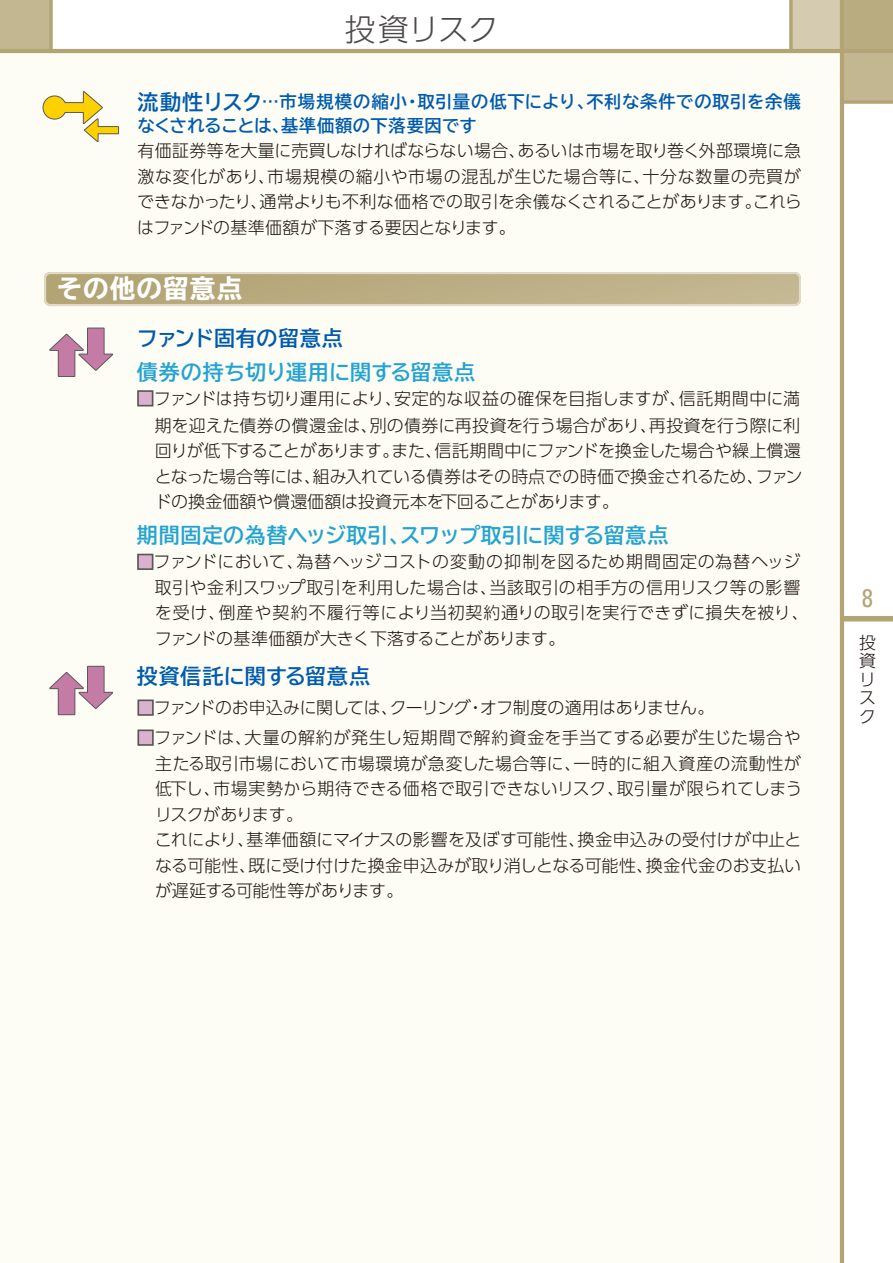
<style>
.page{position:relative;width:893px;height:1263px;background:#fff}
.page>*{position:absolute;margin:0;border:0;box-sizing:border-box;transform-origin:0 0}
.t1{font:300 30.75px "UD Shin Go Pro";letter-spacing:-.015em;color:#4c4948}
.t2{font:700 expanded 25.5px "TBUD Go Std";letter-spacing:.045em;color:#fff}
.t3{font:condensed 25.5px "Univers";color:#b3a474}
.t4{font:700 21px "TBUD Go Std";letter-spacing:.005em;color:#23a3d1}
.t5{font:700 21px "TBUD Go Std";letter-spacing:.015em;color:#005bac}
.t6{font:700 17.25px/23.7px "TBUD Go Std";letter-spacing:.03em;color:#005bac}
.t7{font:300 16.95px/25.5px "UD Shin Go Pro";letter-spacing:.005em;color:#221815;text-align:justify}
.t8{font:300 16.95px "UD Shin Go Pro";letter-spacing:.03em;color:#221815}
.t9{font:300 16.95px "UD Shin Go Pro";letter-spacing:.025em;color:#221815}
.t10{font:300 16.95px "UD Shin Go Pro";letter-spacing:-.025em;color:#221815}
.t11{font:300 16.95px "UD Shin Go Pro";letter-spacing:-.02em;color:#221815}
.t12{font:300 16.95px "UD Shin Go Pro";letter-spacing:-.04em;color:#221815}
.s1{font-size:21px}
.s2{color:#dab2cb}
</style>
<div class="page">
<div style="left:0;top:51px;width:842px;height:1212px;background:#fdfcf5"></div>
<div style="left:791px;top:0;width:51px;height:51px;background:#d5cbb1"></div>
<div style="left:844px;top:0;width:49px;height:49px;background:#baac81"></div>
<div style="left:0;top:0;width:51px;height:51px;background:#c3b791"></div>
<div style="left:842px;top:51px;width:51px;height:51px;background:#c3b791"></div>
<svg style="left:49px;top:0;width:4px;height:49px"></svg>
<div style="left:842px;top:616px;width:51px;height:5px;background:#b3a474"></div>
<hr style="left:840px;top:0;width:4px;height:1263px;background:#b3a474">
<hr style="left:0;top:49px;width:893px;height:4px;background:#b3a474">
<svg style="left:844px;top:100px;width:49px;height:4px"></svg>
<svg style="left:789px;top:0;width:4px;height:49px"></svg>
<svg style="left:44px;top:272px;width:757px;height:34px;background:#c0b28b"></svg>
<svg style="left:43px;top:91px;width:76px;height:51px"></svg>
<div style="left:137px;top:390px;width:16px;height:16px;border:2px solid #595757"></div>
<div style="left:137px;top:554px;width:16px;height:16px;border:2px solid #595757"></div>
<div style="left:137px;top:699px;width:17px;height:17px;border:2px solid #595757"></div>
<div style="left:137px;top:729px;width:17px;height:17px;border:2px solid #595757"></div>
<svg style="left:49px;top:328px;width:64px;height:49px"></svg>
<svg style="left:49px;top:666px;width:64px;height:49px"></svg>
<h1 class="t1" style="left:345px;top:4px;width:156px">投資リスク</h1>
<p class="t6" style="left:138px;top:90px;width:665px"><span class="s1">流動性リスク</span>…市場規模の縮小・取引量の低下により、不利な条件での取引を余儀なくされることは、基準価額の下落要因です</p>
<p class="t7" style="left:137px;top:137px;width:666px">有価証券等を大量に売買しなければならない場合、あるいは市場を取り巻く外部環境に急激な変化があり、市場規模の縮小や市場の混乱が生じた場合等に、十分な数量の売買ができなかったり、通常よりも不利な価格での取引を余儀なくされることがあります。これらはファンドの基準価額が下落する要因となります。</p>
<h2 class="t2" style="left:57px;top:275px;width:187px">その他の留意点</h2>
<p class="t5" style="left:137px;top:321px;width:207px">ファンド固有の留意点</p>
<p class="t4" style="left:137px;top:355px;width:340px">債券の持ち切り運用に関する留意点</p>
<p class="t7" style="left:137px;top:384px;width:665px;line-height:27px;text-align:right"><span class="s2">■</span>ファンドは持ち切り運用により、安定的な収益の確保を目指しますが、信託期間中に満期を迎えた債券の償還金は、別の債券に再投資を行う場合があり、再投資を行う際に利</p>
<p class="t7" style="left:155px;top:437px;width:649px">回りが低下することがあります。また、信託期間中にファンドを換金した場合や繰上償還となった場合等には、組み入れている債券はその時点での時価で換金されるため、ファンドの換金価額や償還価額は投資元本を下回ることがあります。</p>
<p class="t4" style="left:137px;top:518px;width:533px">期間固定の為替ヘッジ取引、スワップ取引に関する留意点</p>
<p class="t7" style="left:155px;top:548px;width:655px;text-align:left;text-indent:-18px"><span class="s2">■</span>ファンドにおいて、為替ヘッジコストの変動の抑制を図るため期間固定の為替ヘッジ取引や金利スワップ取引を利用した場合は、当該取引の相手方の信用リスク等の影響を受け、倒産や契約不履行等により当初契約通りの取引を実行できずに損失を被り、ファンドの基準価額が大きく下落することがあります。</p>
<p class="t5" style="left:137px;top:659px;width:235px">投資信託に関する留意点</p>
<p class="t10" style="left:137px;top:694px;width:579px"><span class="s2">■</span>ファンドのお申込みに関しては、クーリング・オフ制度の適用はありません。</p>
<p class="t8" style="left:137px;top:724px;width:665px"><span class="s2">■</span>ファンドは、大量の解約が発生し短期間で解約資金を手当てする必要が生じた場合や</p>
<p class="t9" style="left:155px;top:749px;width:647px">主たる取引市場において市場環境が急変した場合等に、一時的に組入資産の流動性が</p>
<p class="t7" style="left:155px;top:775px;width:649px">低下し、市場実勢から期待できる価格で取引できないリスク、取引量が限られてしまう</p>
<p class="t12" style="left:155px;top:800px;width:149px">リスクがあります。</p>
<p class="t7" style="left:137px;top:826px;width:666px">　これにより、基準価額にマイナスの影響を及ぼす可能性、換金申込みの受付けが中止と</p>
<p class="t7" style="left:155px;top:852px;width:647px">なる可能性、既に受け付けた換金申込みが取り消しとなる可能性、換金代金のお支払い</p>
<p class="t11" style="left:155px;top:877px;width:250px">が遅延する可能性等があります。</p>
<h2 class="t3" style="left:862px;top:582px;width:13px">8</h2>
<p class="t7" style="left:859px;top:632px;width:18px;line-height:18.6px;text-align:left">投資リスク</p>
</div>
